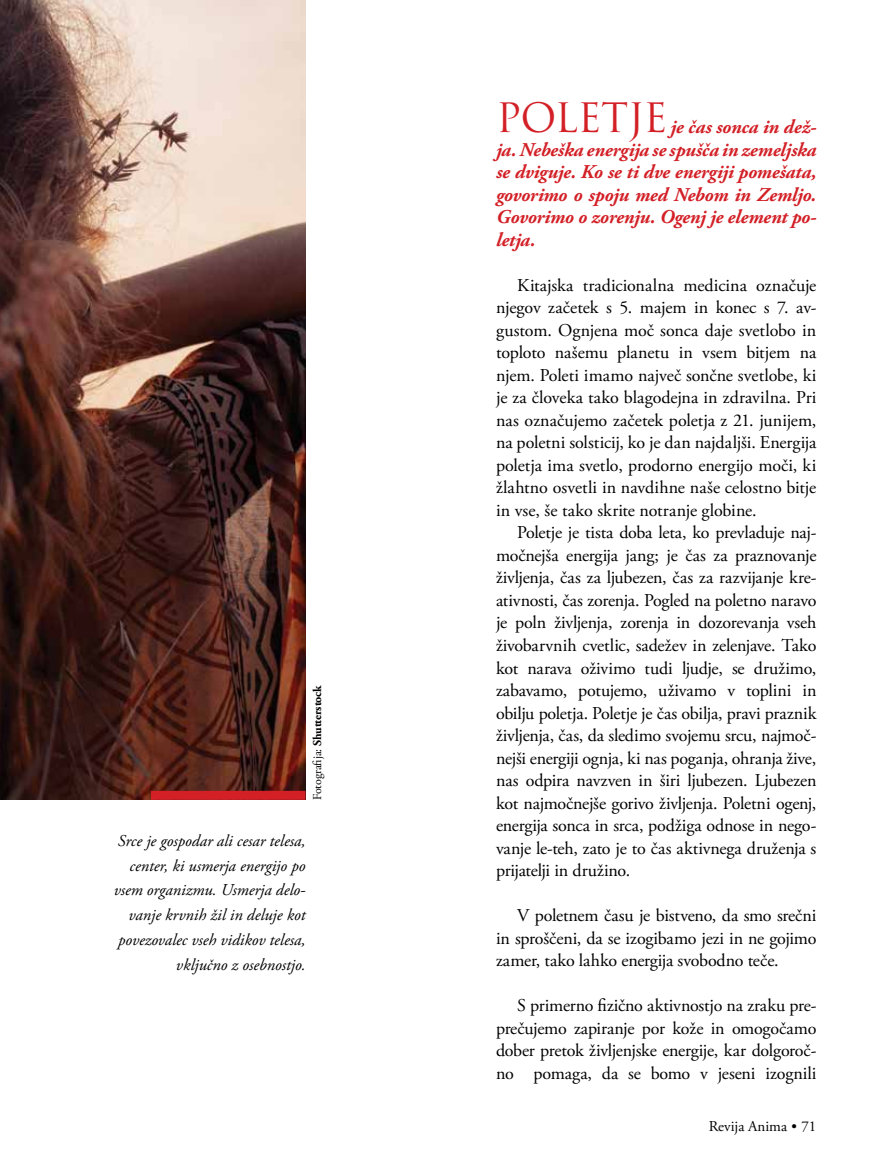
<style>
.page{position:relative;width:893px;height:1170px;background:#fff}
.page>*{position:absolute;margin:0;border:0;box-sizing:border-box;transform-origin:0 0}
.t1{font:italic 700 19.5px/22.5px "Adobe Garamond Pro";letter-spacing:-.015em;color:#d32027;text-align:justify}
.t2{font:18px/22.5px "Adobe Garamond Pro";letter-spacing:-.01em;color:#000;text-align:justify}
.t3{font:italic 16.5px/24.8px "Adobe Garamond Pro";color:#000;text-align:right}
.t4{font:15px "Adobe Garamond Pro";color:#000}
.t5{font:12px "Adobe Garamond Pro";letter-spacing:-.01em;color:#000}
.s1{font-weight:700}
.s2{font-family:"Trajan Pro";font-weight:400;font-style:normal;font-size:39.45px}
</style>
<div class="page">
<img style="left:0;top:0;width:305px;height:799px">
<div style="left:151px;top:790px;width:154px;height:9px;background:#d32027"></div>
<p class="t5" style="left:310px;top:800px;width:117px;rotate:-90deg">Fotografija: <span class="s1">Shutterstock</span></p>
<p class="t3" style="left:114px;top:828px;width:193px">Srce je gospodar ali cesar telesa, center, ki usmerja energijo po vsem organizmu. Usmerja delo&shy;vanje krvnih žil in deluje kot povezovalec vseh vidikov telesa, vključno z osebnostjo.</p>
<p class="t1" style="left:496px;top:116px;width:322px"><span class="s2">POLETJE</span> je čas sonca in dež&shy;ja. Nebeška energija se spušča in zemeljska se dviguje. Ko se ti dve energiji pomešata, govorimo o spoju med Nebom in Zemljo.<br>Govorimo o zorenju. Ogenj je element po&shy;letja.</p>
<p class="t2" style="left:496px;top:274px;width:322px;text-indent:21px">Kitajska tradicionalna medicina označuje njegov začetek s 5. majem in konec s 7. av&shy;gustom. Ognjena moč sonca daje svetlobo in toploto našemu planetu in vsem bitjem na njem. Poleti imamo največ sončne svetlobe, ki je za človeka tako blagodejna in zdravilna. Pri nas označujemo začetek poletja z 21. junijem, na poletni solsticij, ko je dan najdaljši. Energija poletja ima svetlo, prodorno energijo moči, ki žlahtno osvetli in navdihne naše celostno bitje in vse, še tako skrite notranje globine.</p>
<p class="t2" style="left:496px;top:522px;width:322px;text-indent:21px">Poletje je tista doba leta, ko prevladuje naj&shy;močnejša energija jang; je čas za praznovanje življenja, čas za ljubezen, čas za razvijanje kre&shy;ativnosti, čas zorenja. Pogled na poletno naravo je poln življenja, zorenja in dozorevanja vseh živobarvnih cvetlic, sadežev in zelenjave. Tako kot narava oživimo tudi ljudje, se družimo, zabavamo, potujemo, uživamo v toplini in obilju poletja. Poletje je čas obilja, pravi praznik življenja, čas, da sledimo svojemu srcu, najmoč&shy;nejši energiji ognja, ki nas poganja, ohranja žive, nas odpira navzven in širi ljubezen. Ljubezen kot najmočnejše gorivo življenja. Poletni ogenj, energija sonca in srca, podžiga odnose in nego&shy;vanje le-teh, zato je to čas aktivnega druženja s prijatelji in družino.</p>
<p class="t2" style="left:496px;top:904px;width:322px;text-indent:21px">V poletnem času je bistveno, da smo srečni in sproščeni, da se izogibamo jezi in ne gojimo zamer, tako lahko energija svobodno teče.</p>
<p class="t2" style="left:496px;top:994px;width:322px;text-indent:21px">S primerno fizično aktivnostjo na zraku pre&shy;prečujemo zapiranje por kože in omogočamo dober pretok življenjske energije, kar dolgoroč&shy;no pomaga, da se bomo v jeseni izognili</p>
<p class="t4" style="left:709px;top:1116px;width:109px">Revija Anima • 71</p>
</div>
